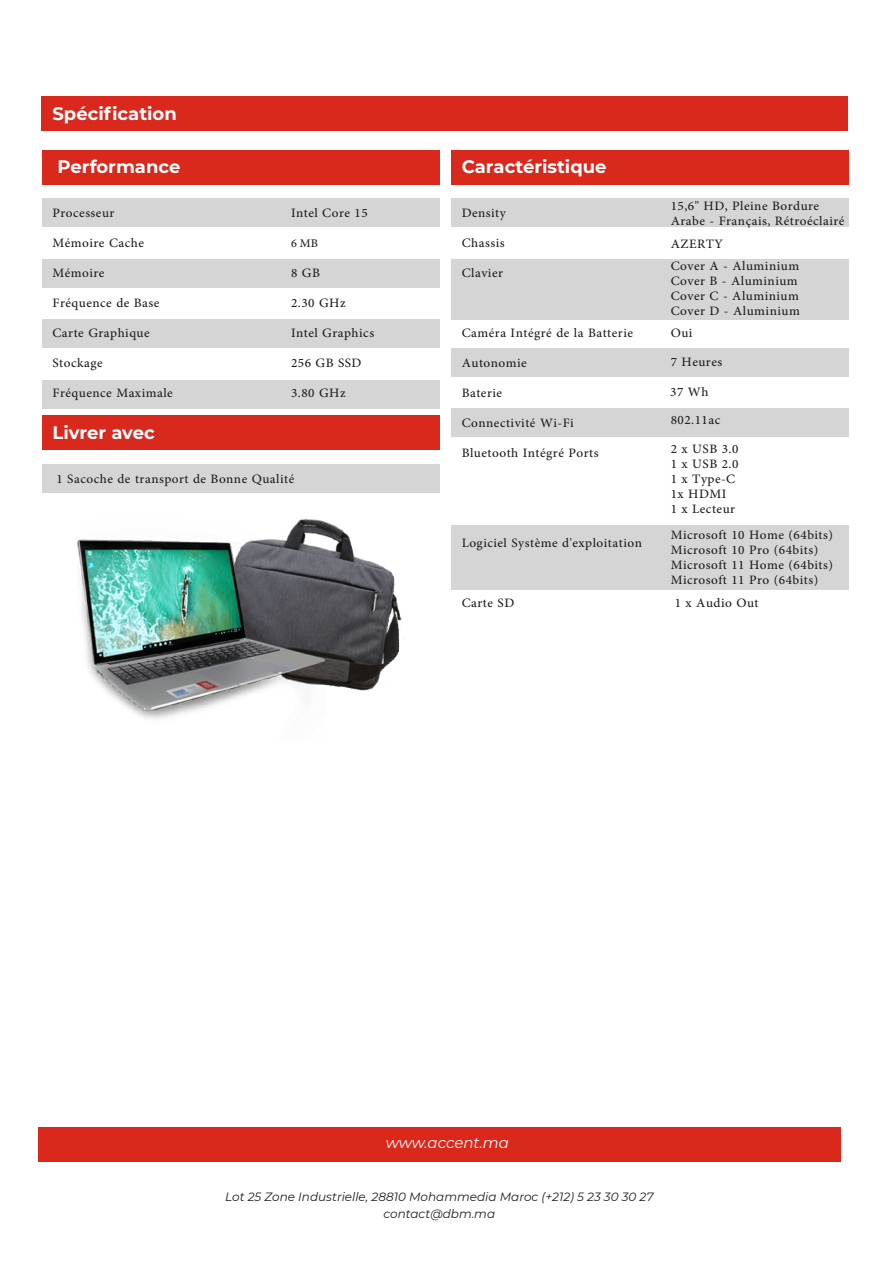
<style>
.page{position:relative;width:893px;height:1263px;background:#fff}
.page>*{position:absolute;margin:0;border:0;box-sizing:border-box;transform-origin:0 0}
.t1{font:18px/30px "Adobe Arabic";letter-spacing:.025em;color:#1e1e1c}
.t2{font:700 18px "Montserrat";color:#fff}
.t3{font:16.5px "Adobe Arabic";color:#1e1e1c}
.t4{font:italic 15px "Montserrat";color:#fff}
.t5{font:italic 12px/16.5px "Montserrat";color:#1e1e1c;text-align:center}
</style>
<div class="page">
<div style="left:42px;top:96px;width:806px;height:35px;background:#da291c"></div>
<div style="left:38px;top:1127px;width:803px;height:35px;background:#da291c"></div>
<div style="left:42px;top:150px;width:398px;height:34px;background:#d9281c"></div>
<div style="left:42px;top:198px;width:398px;height:29px;background:#d6d5d5"></div>
<div style="left:42px;top:259px;width:398px;height:29px;background:#d6d5d5"></div>
<div style="left:42px;top:319px;width:398px;height:29px;background:#d6d5d5"></div>
<div style="left:42px;top:380px;width:398px;height:29px;background:#d6d5d5"></div>
<div style="left:42px;top:415px;width:398px;height:35px;background:#d9281c"></div>
<div style="left:42px;top:464px;width:398px;height:29px;background:#d6d5d5"></div>
<div style="left:451px;top:150px;width:398px;height:34px;background:#d9281c"></div>
<div style="left:451px;top:198px;width:398px;height:29px;background:#d6d5d5"></div>
<div style="left:451px;top:259px;width:398px;height:60px;background:#d6d5d5"></div>
<div style="left:451px;top:526px;width:398px;height:64px;background:#d6d5d5"></div>
<div style="left:451px;top:348px;width:398px;height:29px;background:#d6d5d5"></div>
<div style="left:451px;top:408px;width:398px;height:29px;background:#d6d5d5"></div>
<img style="left:77px;top:519px;width:327px;height:201px">
<p class="t2" style="left:52px;top:100px;width:126px">Spécification</p>
<p class="t2" style="left:58px;top:154px;width:124px">Performance</p>
<p class="t1" style="left:52px;top:196px;width:122px">Processeur<br>Mémoire Cache<br>Mémoire<br>Fréquence de Base<br>Carte Graphique<br>Stockage<br>Fréquence Maximale</p>
<p class="t1" style="left:291px;top:196px;width:78px">Intel Core 15</p>
<p class="t3" style="left:291px;top:232px;width:28px">6 MB</p>
<p class="t1" style="left:291px;top:256px;width:85px">8 GB<br>2.30 GHz<br>Intel Graphics<br>256 GB SSD<br>3.80 GHz</p>
<p class="t2" style="left:52px;top:419px;width:104px">Livrer avec</p>
<p class="t1" style="left:56px;top:461px;width:239px">1 Sacoche de transport de Bonne Qualité</p>
<p class="t2" style="left:462px;top:154px;width:146px">Caractéristique</p>
<p class="t1" style="left:462px;top:196px;width:46px;text-align:justify">Density Chassis Clavier</p>
<p class="t1" style="left:462px;top:316px;width:173px">Caméra Intégré de la Batterie<br>Autonomie<br>Baterie<br>Connectivité Wi-Fi<br>Bluetooth Intégré Ports</p>
<p class="t1" style="left:462px;top:526px;width:182px">Logiciel Système d'exploitation</p>
<p class="t1" style="left:462px;top:586px;width:54px">Carte SD</p>
<p class="t1" style="left:671px;top:196px;width:175px;line-height:15px">15,6" HD, Pleine Bordure<br>Arabe - Français, Rétroéclairé</p>
<p class="t1" style="left:671px;top:227px;width:54px">AZERTY</p>
<p class="t1" style="left:671px;top:256px;width:131px;line-height:15px;text-align:justify">Cover A - Aluminium Cover B - Aluminium Cover C - Aluminium Cover D - Aluminium</p>
<p class="t1" style="left:670px;top:316px;width:54px">Oui<br>7 Heures<br>37 Wh</p>
<p class="t1" style="left:671px;top:403px;width:51px">802.11ac</p>
<p class="t1" style="left:671px;top:439px;width:69px;line-height:15px">2 x USB 3.0<br>1 x USB 2.0<br>1 x Type-C<br>1x HDMI<br>1 x Lecteur</p>
<p class="t1" style="left:671px;top:526px;width:164px;line-height:15px">Microsoft 10 Home (64bits)<br>Microsoft 10 Pro (64bits)<br>Microsoft 11 Home (64bits)<br>Microsoft 11 Pro (64bits)</p>
<p class="t1" style="left:675px;top:586px;width:85px">1 x Audio Out</p>
<p class="t4" style="left:386px;top:1132px;width:125px">www.accent.ma</p>
<p class="t5" style="left:225px;top:1188px;width:430px">Lot 25 Zone Industrielle, 28810 Mohammedia Maroc (+212) 5 23 30 30 27 contact@dbm.ma</p>
</div>
